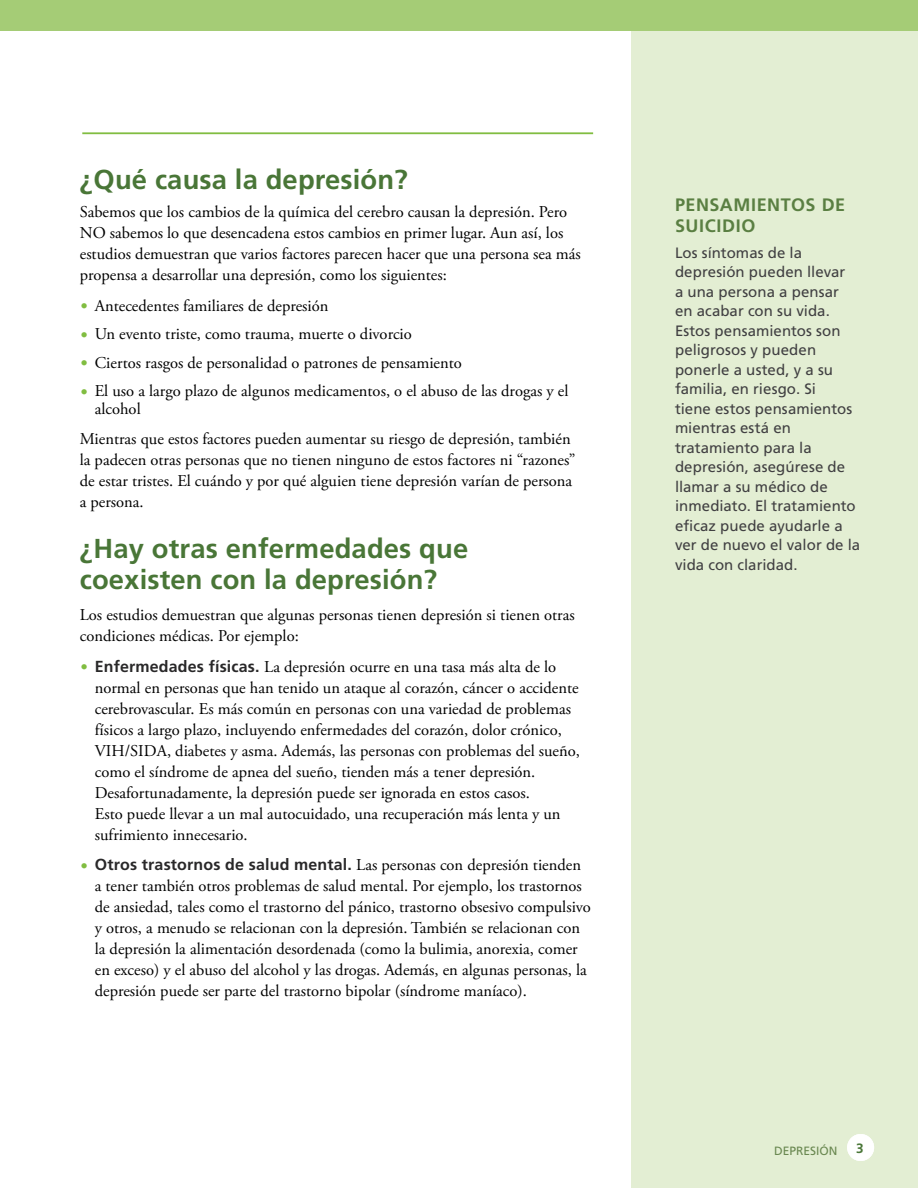
<style>
.page{position:relative;width:918px;height:1188px;background:#fff}
.page>*{position:absolute;margin:0;border:0;box-sizing:border-box;transform-origin:0 0}
.Head_1{font:700 27.3px/30.8px "Frutiger LT Std";letter-spacing:.005em;color:#497637}
.head_1{font:700 18px/21px "Frutiger LT Std";letter-spacing:.03em;color:#5a7f42}
.Main__p{font:16.5px/21px "Adobe Garamond Pro";color:#000}
.text{font:15px/19.5px "Frutiger LT Std";letter-spacing:.005em;color:#414042}
.t1{font:700 13.5px "Frutiger LT Std";color:#497637}
.t2{font:12px "Frutiger LT Std";color:#6a8851}
.s1{font-family:"Frutiger LT Std";font-weight:700;font-stretch:condensed;font-size:15px;color:#81bd41}
.s2{font-family:"Frutiger LT Std";font-weight:700;font-size:15.9px;color:#292829}
</style>
<div class="page">
<div style="left:632px;top:0;width:286px;height:1188px;background:#e3eed3"></div>
<div style="left:0;top:0;width:918px;height:31px;background:#a5cc76"></div>
<div style="left:847px;top:1134px;width:27px;height:27px;background:#fff;border-radius:50%"></div>
<hr style="left:82px;top:132px;width:511px;height:2px;background:#81bd41">
<p class="Head_1" style="left:80px;top:165px;width:330px">¿Qué causa la depresión?</p>
<p class="Main__p" style="left:80px;top:202px;width:503px">Sabemos que los cambios de la química del cerebro causan la depresión. Pero NO sabemos lo que desencadena estos cambios en primer lugar. Aun así, los estudios demuestran que varios factores parecen hacer que una persona sea más propensa a desarrollar una depresión, como los siguientes:</p>
<p class="Main__p" style="left:81px;top:296px;width:249px"><span class="s1">•</span> Antecedentes familiares de depresión</p>
<p class="Main__p" style="left:81px;top:324px;width:333px"><span class="s1">•</span> Un evento triste, como trauma, muerte o divorcio</p>
<p class="Main__p" style="left:81px;top:353px;width:383px"><span class="s1">•</span> Ciertos rasgos de personalidad o patrones de pensamiento</p>
<p class="Main__p" style="left:95px;top:383px;width:475px;line-height:18px;text-indent:-14px"><span class="s1">•</span> El uso a largo plazo de algunos medicamentos, o el abuso de las drogas y el alcohol</p>
<p class="Main__p" style="left:80px;top:429px;width:497px">Mientras que estos factores pueden aumentar su riesgo de depresión, también la padecen otras personas que no tienen ninguno de estos factores ni “razones” de estar tristes. El cuándo y por qué alguien tiene depresión varían de persona a persona.</p>
<p class="Head_1" style="left:80px;top:534px;width:390px">¿Hay otras enfermedades que coexisten con la depresión?</p>
<p class="Main__p" style="left:80px;top:605px;width:496px">Los estudios demuestran que algunas personas tienen depresión si tienen otras condiciones médicas. Por ejemplo:</p>
<p class="Main__p" style="left:95px;top:656px;width:487px;text-indent:-14px"><span class="s1">•</span> <span class="s2">Enfermedades físicas.</span> La depresión ocurre en una tasa más alta de lo normal en personas que han tenido un ataque al corazón, cáncer o accidente cerebrovascular. Es más común en personas con una variedad de problemas físicos a largo plazo, incluyendo enfermedades del corazón, dolor crónico, VIH/SIDA, diabetes y asma. Además, las personas con problemas del sueño, como el síndrome de apnea del sueño, tienden más a tener depresión.<br>Desafortunadamente, la depresión puede ser ignorada en estos casos.<br>Esto puede llevar a un mal autocuidado, una recuperación más lenta y un sufrimiento innecesario.</p>
<p class="Main__p" style="left:95px;top:855px;width:498px;text-indent:-14px"><span class="s1">•</span> <span class="s2">Otros trastornos de salud mental.</span> Las personas con depresión tienden a tener también otros problemas de salud mental. Por ejemplo, los trastornos de ansiedad, tales como el trastorno del pánico, trastorno obsesivo compulsivo y otros, a menudo se relacionan con la depresión. También se relacionan con la depresión la alimentación desordenada (como la bulimia, anorexia, comer en exceso) y el abuso del alcohol y las drogas. Además, en algunas personas, la depresión puede ser parte del trastorno bipolar (síndrome maníaco).</p>
<p class="head_1" style="left:675px;top:194px;width:172px">PENSAMIENTOS DE<br>SUICIDIO</p>
<p class="text" style="left:675px;top:243px;width:187px">Los síntomas de la depresión pueden llevar<br>a una persona a pensar en acabar con su vida.<br>Estos pensamientos son peligrosos y pueden ponerle a usted, y a su familia, en riesgo. Si<br>tiene estos pensamientos mientras está en tratamiento para la depresión, asegúrese de llamar a su médico de inmediato. El tratamiento eficaz puede ayudarle a ver de nuevo el valor de la vida con claridad.</p>
<p class="t2" style="left:774px;top:1143px;width:65px">DEPRESIÓN</p>
<p class="t1" style="left:856px;top:1140px;width:9px">3</p>
</div>
